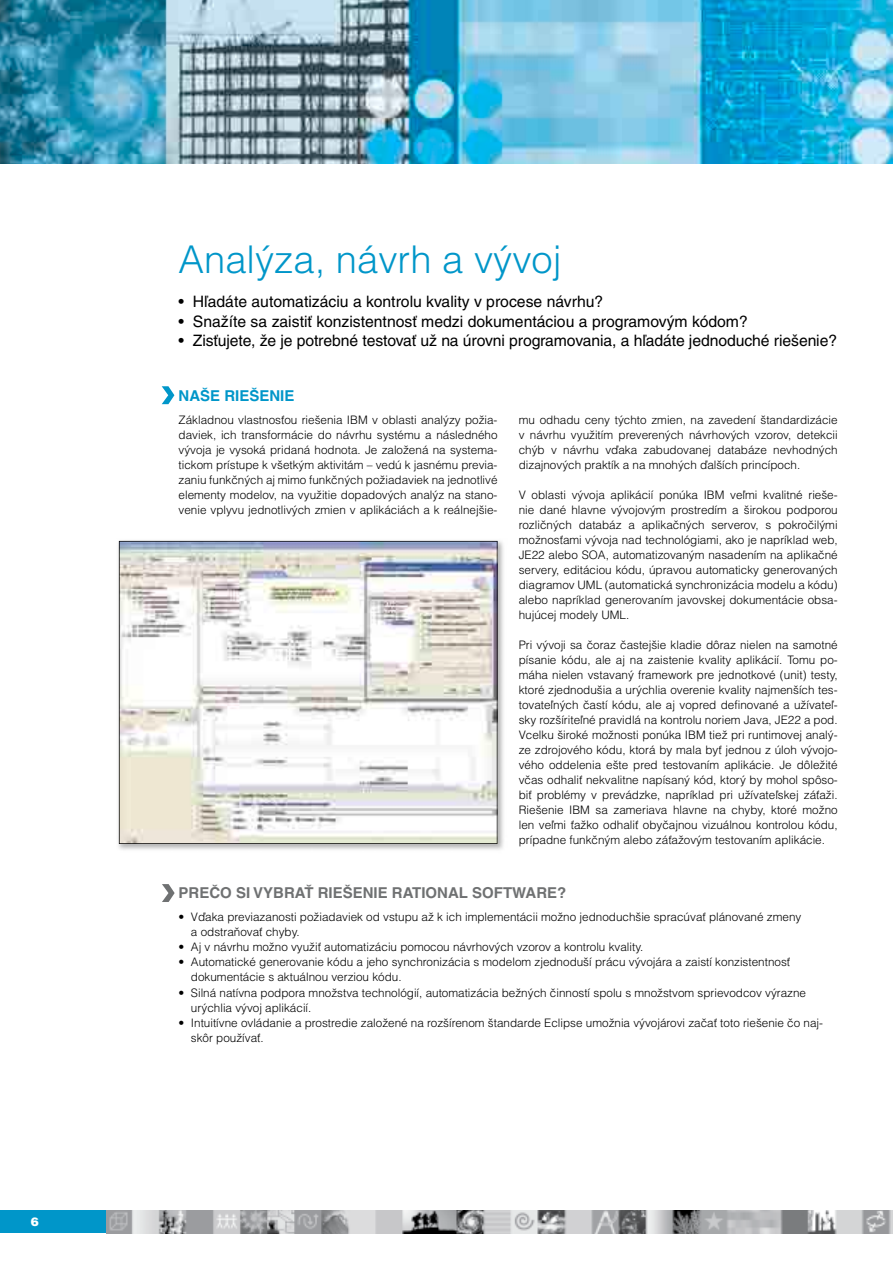
<style>
.page{position:relative;width:893px;height:1263px;background:#fff}
.page>*{position:absolute;margin:0;border:0;box-sizing:border-box;transform-origin:0 0}
.t1{font:300 38.25px "Helvetica CE";color:#0096c9}
.t2{font:15.75px "Helvetica CE";color:#000}
.t3{font:700 15px "Helvetica CE";color:#6f7172}
.t4{font:700 15px "Helvetica CE";color:#0096c9}
.t5{font:900 12px "Helvetica CE";color:#fff}
.t6{font:300 11.7px/15px "Helvetica CE";color:#000;text-align:justify}
</style>
<div class="page">
<img style="left:118px;top:540px;width:386px;height:310px">
<svg style="left:119px;top:541px;width:378px;height:303px"></svg>
<div style="left:0;top:1210px;width:116px;height:23px;background:#0096c9"></div>
<img style="left:106px;top:1210px;width:787px;height:23px">
<img style="left:0;top:0;width:893px;height:164px">
<svg style="left:162px;top:386px;width:12px;height:18px"></svg>
<svg style="left:162px;top:884px;width:13px;height:18px"></svg>
<p class="t5" style="left:31px;top:1215px;width:10px">6</p>
<h1 class="t1" style="left:179px;top:237px;width:384px">Analýza, návrh a vývoj</h1>
<h2 class="t2" style="left:179px;top:293px;width:426px">• Hľadáte automatizáciu a kontrolu kvality v procese návrhu?</h2>
<h2 class="t2" style="left:179px;top:312px;width:571px">• Snažíte sa zaistiť konzistentnosť medzi dokumentáciou a programovým kódom?</h2>
<h2 class="t2" style="left:179px;top:332px;width:660px">• Zisťujete, že je potrebné testovať už na úrovni programovania, a hľadáte jednoduché riešenie?</h2>
<p class="t4" style="left:179px;top:387px;width:117px">NAŠE RIEŠENIE</p>
<p class="t6" style="left:179px;top:412px;width:320px">Základnou vlastnosťou riešenia IBM v oblasti analýzy požia&shy;daviek, ich transformácie do návrhu systému a následného vývoja je vysoká pridaná hodnota. Je založená na systema&shy;tickom prístupe k všetkým aktivitám – vedú k jasnému previa&shy;zaniu funkčných aj mimo funkčných požiadaviek na jednotlivé elementy modelov, na využitie dopadových analýz na stano&shy;venie vplyvu jednotlivých zmien v aplikáciách a k reálnejšie-</p>
<p class="t6" style="left:519px;top:412px;width:320px">mu odhadu ceny týchto zmien, na zavedení štandardizácie v návrhu využitím preverených návrhových vzorov, detekcii chýb v návrhu vďaka zabudovanej databáze nevhodných dizajnových praktík a na mnohých ďalších princípoch.</p>
<p class="t6" style="left:519px;top:487px;width:320px">V oblasti vývoja aplikácií ponúka IBM veľmi kvalitné rieše&shy;nie dané hlavne vývojovým prostredím a širokou podporou rozličných databáz a aplikačných serverov, s pokročilými možnosťami vývoja nad technológiami, ako je napríklad web, JE22 alebo SOA, automatizovaným nasadením na aplikačné servery, editáciou kódu, úpravou automaticky generovaných diagramov UML (automatická synchronizácia modelu a kódu) alebo napríklad generovaním javovskej dokumentácie obsa&shy;hujúcej modely UML.</p>
<p class="t6" style="left:519px;top:637px;width:320px">Pri vývoji sa čoraz častejšie kladie dôraz nielen na samotné písanie kódu, ale aj na zaistenie kvality aplikácií. Tomu po&shy;máha nielen vstavaný framework pre jednotkové (unit) testy, ktoré zjednodušia a urýchlia overenie kvality najmenších tes&shy;tovateľných častí kódu, ale aj vopred definované a užívateľ&shy;sky rozšíriteľné pravidlá na kontrolu noriem Java, JE22 a pod.<br>Vcelku široké možnosti ponúka IBM tiež pri runtimovej analý&shy;ze zdrojového kódu, ktorá by mala byť jednou z úloh vývojo&shy;vého oddelenia ešte pred testovaním aplikácie. Je dôležité včas odhaliť nekvalitne napísaný kód, ktorý by mohol spôso&shy;biť problémy v prevádzke, napríklad pri užívateľskej záťaži.<br>Riešenie IBM sa zameriava hlavne na chyby, ktoré možno len veľmi ťažko odhaliť obyčajnou vizuálnou kontrolou kódu, prípadne funkčným alebo záťažovým testovaním aplikácie.</p>
<p class="t3" style="left:179px;top:884px;width:389px">PREČO SI VYBRAŤ RIEŠENIE RATIONAL SOFTWARE?</p>
<p class="t6" style="left:191px;top:910px;width:612px;text-indent:-12px">• Vďaka previazanosti požiadaviek od vstupu až k ich implementácii možno jednoduchšie spracúvať plánované zmeny a odstraňovať chyby.</p>
<p class="t6" style="left:179px;top:940px;width:466px">• Aj v návrhu možno využiť automatizáciu pomocou návrhových vzorov a kontrolu kvality.</p>
<p class="t6" style="left:191px;top:955px;width:601px;text-indent:-12px">• Automatické generovanie kódu a jeho synchronizácia s modelom zjednoduší prácu vývojára a zaistí konzistentnosť dokumentácie s aktuálnou verziou kódu.</p>
<p class="t6" style="left:191px;top:985px;width:617px;text-indent:-12px">• Silná natívna podpora množstva technológií, automatizácia bežných činností spolu s množstvom sprievodcov výrazne urýchlia vývoj aplikácií.</p>
<p class="t6" style="left:191px;top:1015px;width:634px;text-indent:-12px">• Intuitívne ovládanie a prostredie založené na rozšírenom štandarde Eclipse umožnia vývojárovi začať toto riešenie čo naj&shy;skôr používať.</p>
</div>
